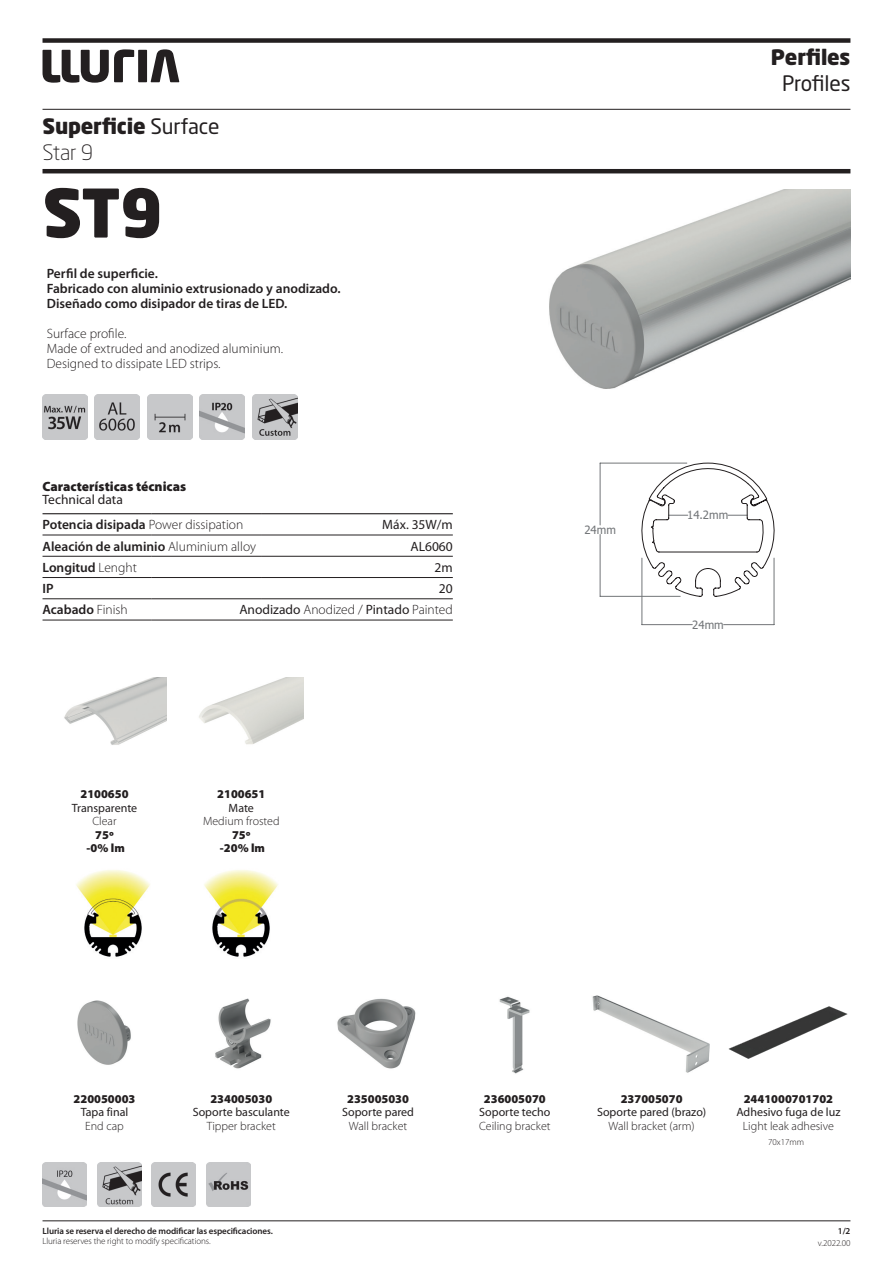
<style>
.page{position:relative;width:893px;height:1263px;background:#fff}
.page>*{position:absolute;margin:0;border:0;box-sizing:border-box;transform-origin:0 0}
.t1{font:900 66px "Neo Sans Std";color:#231f20}
.t2{font:900 21px/25.8px "Neo Sans Std";letter-spacing:-.01em;color:#231f20}
.t3{font:21px "Neo Sans Std";letter-spacing:-.01em;color:#231f20}
.Cos_de_text_negreta{font:600 13.5px "Myriad Pro";color:#231f20}
.t4{font:300 13.5px "Myriad Pro";color:#231f20}
.Cos_de_text_normal{font:13.5px "Myriad Pro";color:#231f20}
.Cos_de_text_negreta-2{font:900 13.5px "Myriad Pro";color:#231f20}
.Cos_de_text_negreta-3{font:13.5px "Myriad Pro";color:#231f20}
.Cos_de_text_negreta-4{font:12px "Myriad Pro";color:#231f20}
.Cos_de_text_negreta-5{font:300 12px "Myriad Pro";color:#231f20}
.Cos_de_text_negreta-6{font:900 12px "Myriad Pro";color:#231f20}
.t5{font:11.4px "Tahoma";color:#727578}
.Cos_de_text_negreta-7{font:300 9px "Myriad Pro";letter-spacing:-.01em;color:#231f20}
.t6{font:600 9px "Myriad Pro";letter-spacing:-.01em;color:#231f20}
.s1{font-weight:400}
.s2{font-weight:300}
</style>
<div class="page">
<img style="left:728px;top:1006px;width:120px;height:53px">
<hr style="left:43px;top:535px;width:109px;height:1px;background:#231f20">
<hr style="left:152px;top:535px;width:109px;height:1px;background:#231f20">
<hr style="left:261px;top:535px;width:192px;height:1px;background:#231f20">
<hr style="left:43px;top:556px;width:109px;height:1px;background:#231f20">
<hr style="left:152px;top:556px;width:109px;height:1px;background:#231f20">
<hr style="left:261px;top:556px;width:192px;height:1px;background:#231f20">
<hr style="left:43px;top:577px;width:109px;height:1px;background:#231f20">
<hr style="left:152px;top:577px;width:109px;height:1px;background:#231f20">
<hr style="left:261px;top:577px;width:192px;height:1px;background:#231f20">
<hr style="left:43px;top:598px;width:109px;height:1px;background:#231f20">
<hr style="left:152px;top:598px;width:109px;height:1px;background:#231f20">
<hr style="left:261px;top:598px;width:192px;height:1px;background:#231f20">
<hr style="left:43px;top:620px;width:109px;height:1px;background:#231f20">
<hr style="left:152px;top:620px;width:109px;height:1px;background:#231f20">
<hr style="left:261px;top:620px;width:192px;height:1px;background:#231f20">
<hr style="left:43px;top:513px;width:109px;height:1px;background:#231f20">
<hr style="left:152px;top:513px;width:109px;height:1px;background:#231f20">
<hr style="left:261px;top:513px;width:192px;height:1px;background:#231f20">
<img style="left:95px;top:394px;width:45px;height:45px">
<img style="left:43px;top:394px;width:45px;height:45px">
<img style="left:200px;top:394px;width:45px;height:45px">
<img style="left:147px;top:394px;width:45px;height:45px">
<img style="left:252px;top:394px;width:45px;height:45px">
<img style="left:549px;top:189px;width:301px;height:200px">
<img style="left:64px;top:677px;width:103px;height:68px">
<img style="left:199px;top:677px;width:104px;height:68px">
<img style="left:77px;top:1000px;width:54px;height:65px">
<img style="left:215px;top:998px;width:56px;height:71px">
<img style="left:337px;top:998px;width:79px;height:71px">
<img style="left:499px;top:996px;width:31px;height:78px">
<img style="left:592px;top:995px;width:118px;height:78px">
<hr style="left:642px;top:558px;width:1px;height:67px;background:#727578">
<hr style="left:774px;top:558px;width:1px;height:67px;background:#727578">
<hr style="left:642px;top:624px;width:50px;height:1px;background:#727578">
<hr style="left:724px;top:624px;width:50px;height:1px;background:#727578">
<hr style="left:600px;top:463px;width:87px;height:1px;background:#727578">
<hr style="left:600px;top:596px;width:80px;height:1px;background:#727578">
<hr style="left:600px;top:463px;width:1px;height:62px;background:#727578">
<hr style="left:600px;top:534px;width:1px;height:62px;background:#727578">
<svg style="left:638px;top:462px;width:137px;height:134px"></svg>
<img style="left:76px;top:870px;width:74px;height:87px">
<img style="left:204px;top:870px;width:74px;height:87px">
<hr style="left:43px;top:109px;width:807px;height:1px;background:#231f20">
<div style="left:138px;top:50px;width:9px;height:32px;background:#231f20"></div>
<svg style="left:151px;top:49px;width:28px;height:33px"></svg>
<svg style="left:43px;top:49px;width:91px;height:34px"></svg>
<hr style="left:43px;top:169px;width:807px;height:4px;background:#231f20">
<div style="left:43px;top:38px;width:807px;height:5px;background:#231f20"></div>
<hr style="left:43px;top:1220px;width:807px;height:1px;background:#231f20">
<img style="left:43px;top:1162px;width:44px;height:44px">
<img style="left:152px;top:1162px;width:44px;height:44px">
<img style="left:97px;top:1162px;width:44px;height:44px">
<img style="left:206px;top:1162px;width:45px;height:44px">
<h2 class="t2" style="left:43px;top:113px;width:179px">Superficie <span class="s1">Surface<br></span><span class="s2">Star 9</span></h2>
<p class="t1" style="left:43px;top:170px;width:122px">ST9</p>
<p class="Cos_de_text_negreta" style="left:47px;top:265px;width:113px">Perfil de superficie.</p>
<p class="Cos_de_text_negreta" style="left:47px;top:280px;width:295px">Fabricado con aluminio extrusionado y anodizado.</p>
<p class="Cos_de_text_negreta" style="left:47px;top:295px;width:242px">Diseñado como disipador de tiras de LED.</p>
<p class="t4" style="left:47px;top:325px;width:81px">Surface profile.</p>
<p class="t4" style="left:47px;top:340px;width:238px">Made of extruded and anodized aluminium.</p>
<p class="t4" style="left:47px;top:355px;width:175px">Designed to dissipate LED strips.</p>
<p class="Cos_de_text_negreta-2" style="left:43px;top:477px;width:145px">Características técnicas</p>
<p class="Cos_de_text_negreta-3" style="left:43px;top:491px;width:82px">Technical data</p>
<p class="Cos_de_text_negreta" style="left:43px;top:516px;width:202px">Potencia disipada <span class="s2">Power dissipation</span></p>
<p class="Cos_de_text_normal" style="left:382px;top:517px;width:72px">Máx. 35W/m</p>
<p class="Cos_de_text_negreta" style="left:43px;top:538px;width:215px">Aleación de aluminio <span class="s2">Aluminium alloy</span></p>
<p class="Cos_de_text_normal" style="left:410px;top:538px;width:44px">AL6060</p>
<p class="Cos_de_text_negreta" style="left:43px;top:559px;width:96px">Longitud <span class="s2">Lenght</span></p>
<p class="Cos_de_text_normal" style="left:435px;top:559px;width:20px">2m</p>
<p class="Cos_de_text_negreta" style="left:43px;top:580px;width:13px">IP</p>
<p class="Cos_de_text_normal" style="left:439px;top:580px;width:15px">20</p>
<p class="Cos_de_text_negreta" style="left:43px;top:601px;width:87px">Acabado <span class="s2">Finish</span></p>
<p class="Cos_de_text_normal" style="left:239px;top:602px;width:215px">Anodizado <span class="s2">Anodized /</span> Pintado <span class="s2">Painted</span></p>
<p class="Cos_de_text_negreta-6" style="left:80px;top:786px;width:50px">2100650</p>
<p class="Cos_de_text_negreta-4" style="left:72px;top:800px;width:67px">Transparente</p>
<p class="Cos_de_text_negreta-5" style="left:92px;top:814px;width:26px">Clear</p>
<p class="Cos_de_text_negreta-6" style="left:95px;top:826px;width:20px">75º</p>
<p class="Cos_de_text_negreta-6" style="left:87px;top:840px;width:40px">-0% lm</p>
<p class="Cos_de_text_negreta-6" style="left:217px;top:786px;width:50px">2100651</p>
<p class="Cos_de_text_negreta-4" style="left:229px;top:800px;width:27px">Mate</p>
<p class="Cos_de_text_negreta-5" style="left:203px;top:814px;width:78px">Medium frosted</p>
<p class="Cos_de_text_negreta-6" style="left:232px;top:826px;width:20px">75º</p>
<p class="Cos_de_text_negreta-6" style="left:220px;top:840px;width:47px">-20% lm</p>
<h2 class="t2" style="left:771px;top:44px;width:81px">Perfiles</h2>
<h2 class="t3" style="left:782px;top:71px;width:70px">Profiles</h2>
<p class="t5" style="left:584px;top:522px;width:33px">24mm</p>
<p class="t5" style="left:687px;top:508px;width:43px">14.2mm</p>
<p class="t5" style="left:692px;top:617px;width:33px">24mm</p>
<p class="Cos_de_text_negreta-6" style="left:74px;top:1090px;width:63px">220050003</p>
<p class="Cos_de_text_negreta-4" style="left:81px;top:1104px;width:49px">Tapa final</p>
<p class="Cos_de_text_negreta-5" style="left:85px;top:1118px;width:40px">End cap</p>
<p class="Cos_de_text_negreta-6" style="left:210px;top:1090px;width:63px">234005030</p>
<p class="Cos_de_text_negreta-4" style="left:193px;top:1104px;width:99px">Soporte basculante</p>
<p class="Cos_de_text_negreta-5" style="left:207px;top:1118px;width:70px">Tipper bracket</p>
<p class="Cos_de_text_negreta-6" style="left:347px;top:1090px;width:63px">235005030</p>
<p class="Cos_de_text_negreta-4" style="left:342px;top:1104px;width:73px">Soporte pared</p>
<p class="Cos_de_text_negreta-5" style="left:349px;top:1118px;width:60px">Wall bracket</p>
<p class="Cos_de_text_negreta-6" style="left:484px;top:1090px;width:63px">236005070</p>
<p class="Cos_de_text_negreta-4" style="left:479px;top:1104px;width:73px">Soporte techo</p>
<p class="Cos_de_text_negreta-5" style="left:479px;top:1118px;width:73px">Ceiling bracket</p>
<p class="Cos_de_text_negreta-6" style="left:621px;top:1090px;width:63px">237005070</p>
<p class="Cos_de_text_negreta-4" style="left:597px;top:1104px;width:111px">Soporte pared (brazo)</p>
<p class="Cos_de_text_negreta-5" style="left:608px;top:1118px;width:88px">Wall bracket (arm)</p>
<p class="Cos_de_text_negreta-6" style="left:744px;top:1090px;width:91px">2441000701702</p>
<p class="Cos_de_text_negreta-4" style="left:736px;top:1104px;width:106px">Adhesivo fuga de luz</p>
<p class="Cos_de_text_negreta-5" style="left:743px;top:1118px;width:93px">Light leak adhesive</p>
<p class="Cos_de_text_negreta-7" style="left:768px;top:1137px;width:38px">70x17mm</p>
<p class="t6" style="left:43px;top:1225px;width:232px">Lluria se reserva el derecho de modificar las especificaciones.</p>
<p class="Cos_de_text_negreta-7" style="left:43px;top:1236px;width:170px">Lluria reserves the right to modify specifications.</p>
<p class="t6" style="left:838px;top:1225px;width:14px">1/2</p>
<p class="Cos_de_text_negreta-7" style="left:818px;top:1237px;width:34px">v.2022.00</p>
</div>
